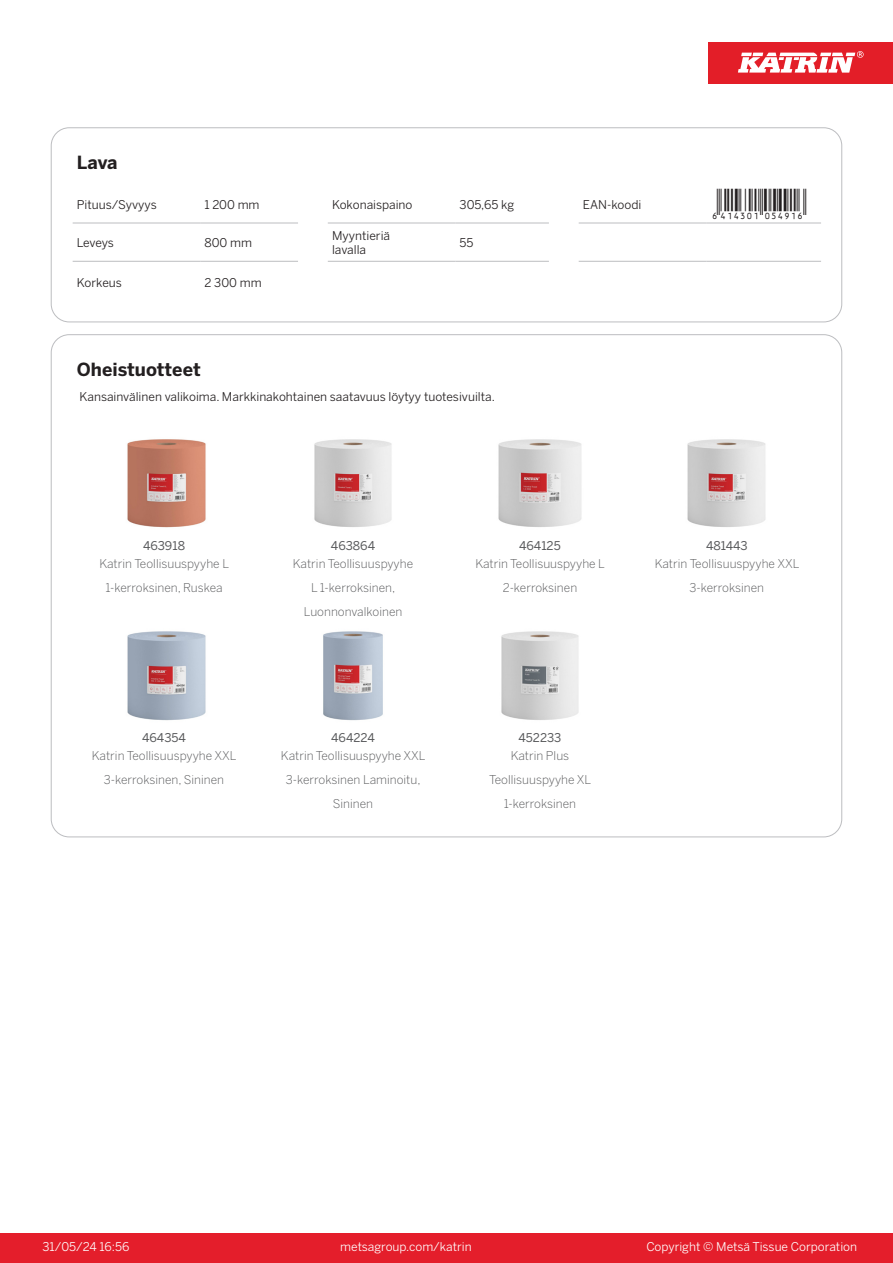
<style>
.page{position:relative;width:893px;height:1263px;background:#fff}
.page>*{position:absolute;margin:0;border:0;box-sizing:border-box;transform-origin:0 0}
.T_EAN{font:30px "Viisas EAN Matala";color:#231f20}
.T_TableHeader{font:700 18px "Benton Sans";color:#231f20}
.T_RelatedName{font:300 12px/24px "Benton Sans";color:#57585a;text-align:center}
.T_TableBody{font:12px "Benton Sans";color:#231f20}
.t1{font:12px "Benton Sans";color:#fff}
.T_RelatedCode{font:12px "Benton Sans";color:#57585a}
</style>
<div class="page">
<div style="left:0;top:1233px;width:893px;height:30px;background:#e41e2b"></div>
<div style="left:708px;top:43px;width:185px;height:41px;background:#e31e28"></div>
<svg style="left:738px;top:51px;width:126px;height:22px"></svg>
<hr style="left:73px;top:223px;width:127px;height:1px;background:#bcbdc0">
<hr style="left:200px;top:223px;width:98px;height:1px;background:#bcbdc0">
<hr style="left:328px;top:223px;width:127px;height:1px;background:#bcbdc0">
<hr style="left:455px;top:223px;width:94px;height:1px;background:#bcbdc0">
<hr style="left:579px;top:223px;width:127px;height:1px;background:#bcbdc0">
<hr style="left:706px;top:223px;width:115px;height:1px;background:#bcbdc0">
<hr style="left:73px;top:261px;width:127px;height:1px;background:#bcbdc0">
<hr style="left:200px;top:261px;width:98px;height:1px;background:#bcbdc0">
<hr style="left:328px;top:261px;width:127px;height:1px;background:#bcbdc0">
<hr style="left:455px;top:261px;width:94px;height:1px;background:#bcbdc0">
<hr style="left:579px;top:261px;width:127px;height:1px;background:#bcbdc0">
<hr style="left:706px;top:261px;width:115px;height:1px;background:#bcbdc0">
<div style="left:51px;top:128px;width:791px;height:194px;border:1px solid #bcbdc0;border-radius:18px"></div>
<img style="left:127px;top:439px;width:79px;height:89px">
<img style="left:314px;top:439px;width:78px;height:88px">
<img style="left:498px;top:439px;width:84px;height:88px">
<img style="left:687px;top:439px;width:79px;height:88px">
<img style="left:127px;top:631px;width:79px;height:90px">
<img style="left:323px;top:631px;width:60px;height:90px">
<img style="left:501px;top:631px;width:78px;height:89px">
<p class="T_TableHeader" style="left:77px;top:151px;width:42px">Lava</p>
<p class="T_TableBody" style="left:77px;top:197px;width:81px">Pituus/Syvyys</p>
<p class="T_TableBody" style="left:204px;top:197px;width:57px">1 200 mm</p>
<p class="T_TableBody" style="left:332px;top:197px;width:82px">Kokonaispaino</p>
<p class="T_TableBody" style="left:460px;top:197px;width:56px">305,65 kg</p>
<p class="T_TableBody" style="left:583px;top:197px;width:60px">EAN-koodi</p>
<p class="T_EAN" style="left:710px;top:188px;width:97px">*6414301054916*</p>
<p class="T_TableBody" style="left:77px;top:235px;width:39px">Leveys</p>
<p class="T_TableBody" style="left:204px;top:235px;width:49px">800 mm</p>
<p class="T_TableBody" style="left:332px;top:228px;width:60px">Myyntieriä</p>
<p class="T_TableBody" style="left:332px;top:243px;width:36px">lavalla</p>
<p class="T_TableBody" style="left:460px;top:235px;width:15px">55</p>
<p class="T_TableBody" style="left:77px;top:276px;width:47px">Korkeus</p>
<p class="T_TableBody" style="left:204px;top:276px;width:59px">2 300 mm</p>
<p class="T_TableHeader" style="left:77px;top:358px;width:125px">Oheistuotteet</p>
<p class="T_TableBody" style="left:80px;top:390px;width:417px">Kansainvälinen valikoima. Markkinakohtainen saatavuus löytyy tuotesivuilta.</p>
<p class="T_RelatedCode" style="left:143px;top:538px;width:44px">463918</p>
<p class="T_RelatedCode" style="left:331px;top:538px;width:46px">463864</p>
<p class="T_RelatedCode" style="left:519px;top:538px;width:43px">464125</p>
<p class="T_RelatedCode" style="left:706px;top:538px;width:43px">481443</p>
<p class="T_RelatedName" style="left:99px;top:551px;width:131px">Katrin Teollisuuspyyhe L<br>1-kerroksinen, Ruskea</p>
<p class="T_RelatedName" style="left:293px;top:551px;width:122px">Katrin Teollisuuspyyhe<br>L 1-kerroksinen,<br>Luonnonvalkoinen</p>
<p class="T_RelatedName" style="left:475px;top:551px;width:131px">Katrin Teollisuuspyyhe L<br>2-kerroksinen</p>
<p class="T_RelatedName" style="left:655px;top:551px;width:146px">Katrin Teollisuuspyyhe XXL<br>3-kerroksinen</p>
<p class="T_RelatedCode" style="left:142px;top:731px;width:45px">464354</p>
<p class="T_RelatedCode" style="left:331px;top:731px;width:45px">464224</p>
<p class="T_RelatedCode" style="left:518px;top:731px;width:44px">452233</p>
<p class="T_RelatedName" style="left:92px;top:744px;width:146px">Katrin Teollisuuspyyhe XXL<br>3-kerroksinen, Sininen</p>
<p class="T_RelatedName" style="left:281px;top:744px;width:146px">Katrin Teollisuuspyyhe XXL<br>3-kerroksinen Laminoitu,<br>Sininen</p>
<p class="T_RelatedName" style="left:489px;top:744px;width:104px">Katrin Plus<br>Teollisuuspyyhe XL<br>1-kerroksinen</p>
<p class="t1" style="left:43px;top:1239px;width:89px">31/05/24 16:56</p>
<p class="t1" style="left:340px;top:1239px;width:133px">metsagroup.com/katrin</p>
<p class="t1" style="left:646px;top:1239px;width:212px">Copyright © Metsä Tissue Corporation</p>
</div>
